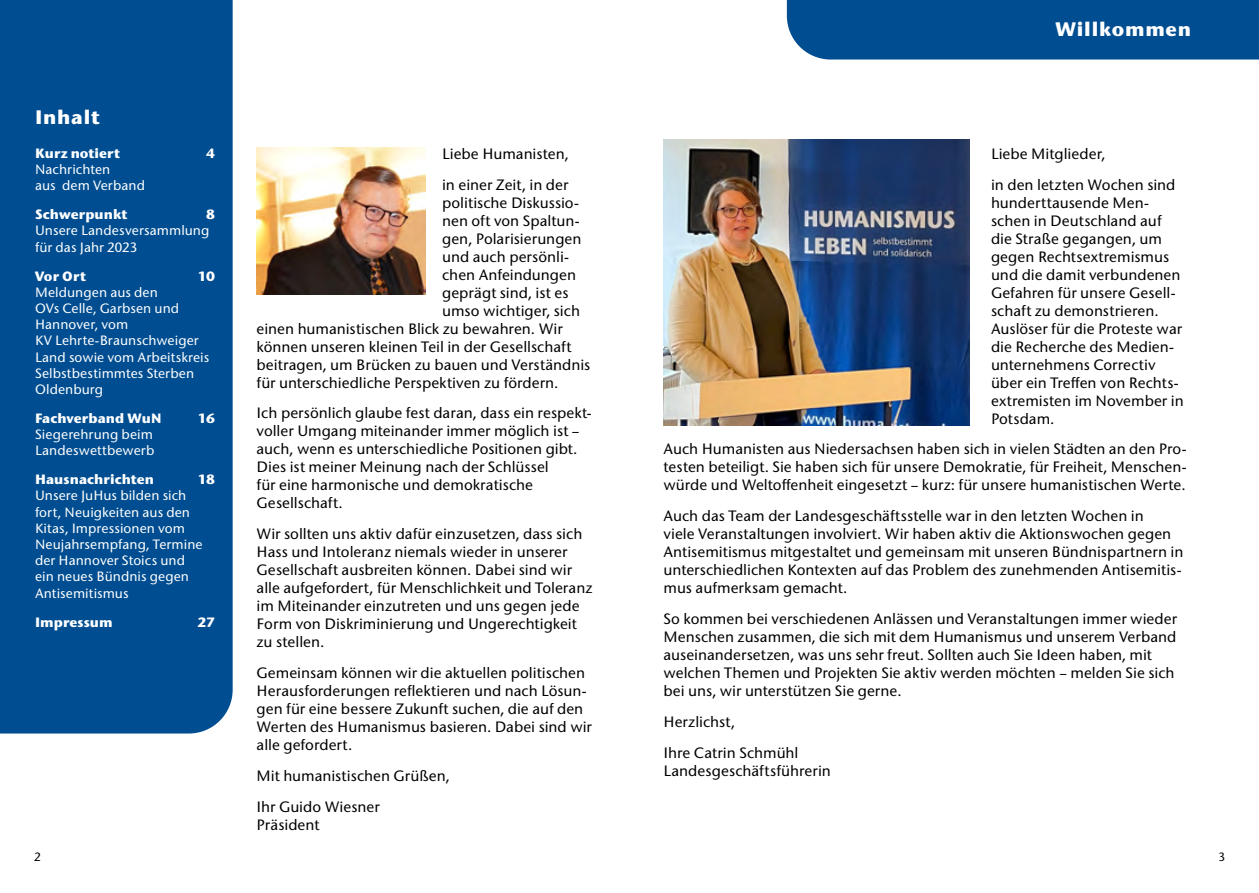
<style>
.page{position:relative;width:1259px;height:893px;background:#fff}
.page>*{position:absolute;margin:0;border:0;box-sizing:border-box;transform-origin:0 0}
.Kopfbalken_alle_Seiten_rechts{font:700 19.5px "Stone Sans ITC";letter-spacing:.04em;color:#fff}
.Kopfbalken_alle_Seiten_links{font:700 19.5px "Stone Sans ITC";letter-spacing:.04em;color:#fff}
.Lauftext{font:500 15px/18px "Stone Sans ITC";color:#000}
.Inhaltsverzeichnis{font:500 13.5px/16.2px "Stone Sans ITC";letter-spacing:.005em;color:#fff}
.Inhaltsverzeichnis-2{font:700 13.5px "Stone Sans ITC";letter-spacing:.005em;color:#fff}
.t1{font:500 12px "Stone Sans ITC";color:#000}
.s1{font-weight:700}
</style>
<div class="page">
<div style="left:0;top:0;width:233px;height:733px;background:#004e91"></div>
<div style="left:787px;top:0;width:472px;height:60px;background:#004e91"></div>
<img style="left:663px;top:139px;width:306px;height:286px">
<img style="left:256px;top:148px;width:169px;height:146px">
<p class="Kopfbalken_alle_Seiten_links" style="left:35px;top:104px;width:66px">Inhalt</p>
<p class="Inhaltsverzeichnis-2" style="left:35px;top:144px;width:87px">Kurz notiert</p>
<p class="Inhaltsverzeichnis-2" style="left:206px;top:144px;width:10px">4</p>
<p class="Inhaltsverzeichnis" style="left:35px;top:161px;width:112px">Nachrichten<br>aus dem Verband</p>
<p class="Inhaltsverzeichnis-2" style="left:35px;top:205px;width:94px">Schwerpunkt</p>
<p class="Inhaltsverzeichnis" style="left:35px;top:207px;width:181px;text-indent:171px"><span class="s1">8<br></span>Unsere Landesversammlung für das Jahr 2023</p>
<p class="Inhaltsverzeichnis-2" style="left:35px;top:267px;width:52px">Vor Ort</p>
<p class="Inhaltsverzeichnis-2" style="left:198px;top:267px;width:19px">10</p>
<p class="Inhaltsverzeichnis" style="left:35px;top:284px;width:176px">Meldungen aus den<br>OVs Celle, Garbsen und<br>Hannover, vom<br>KV Lehrte-Braunschweiger<br>Land sowie vom Arbeitskreis<br>Selbstbestimmtes Sterben<br>Oldenburg</p>
<p class="Inhaltsverzeichnis-2" style="left:35px;top:409px;width:128px">Fachverband WuN</p>
<p class="Inhaltsverzeichnis-2" style="left:198px;top:409px;width:19px">16</p>
<p class="Inhaltsverzeichnis" style="left:35px;top:426px;width:121px">Siegerehrung beim<br>Landeswettbewerb</p>
<p class="Inhaltsverzeichnis-2" style="left:35px;top:470px;width:120px">Hausnachrichten</p>
<p class="Inhaltsverzeichnis-2" style="left:198px;top:470px;width:19px">18</p>
<p class="Inhaltsverzeichnis" style="left:35px;top:488px;width:169px">Unsere JuHus bilden sich fort, Neuigkeiten aus den<br>Kitas, Impressionen vom<br>Neujahrsempfang, Termine der Hannover Stoics und ein neues Bündnis gegen<br>Antisemitismus</p>
<p class="Inhaltsverzeichnis-2" style="left:35px;top:613px;width:79px">Impressum</p>
<p class="Inhaltsverzeichnis-2" style="left:197px;top:613px;width:19px">27</p>
<p class="Lauftext" style="left:442px;top:145px;width:128px">Liebe Humanisten,</p>
<p class="Lauftext" style="left:442px;top:176px;width:128px">in einer Zeit, in der</p>
<p class="Lauftext" style="left:442px;top:194px;width:138px">politische Diskussio-</p>
<p class="Lauftext" style="left:442px;top:212px;width:139px">nen oft von Spaltun-</p>
<p class="Lauftext" style="left:442px;top:230px;width:141px">gen, Polarisierungen</p>
<p class="Lauftext" style="left:442px;top:248px;width:128px">und auch persönli-</p>
<p class="Lauftext" style="left:442px;top:266px;width:135px">chen Anfeindungen</p>
<p class="Lauftext" style="left:442px;top:284px;width:128px">geprägt sind, ist es</p>
<p class="Lauftext" style="left:442px;top:302px;width:139px">umso wichtiger, sich</p>
<p class="Lauftext" style="left:256px;top:320px;width:308px">einen humanistischen Blick zu bewahren. Wir</p>
<p class="Lauftext" style="left:256px;top:338px;width:316px">können unseren kleinen Teil in der Gesellschaft</p>
<p class="Lauftext" style="left:256px;top:356px;width:335px">beitragen, um Brücken zu bauen und Verständnis</p>
<p class="Lauftext" style="left:256px;top:374px;width:303px">für unterschiedliche Perspektiven zu fördern.</p>
<p class="Lauftext" style="left:256px;top:404px;width:337px">Ich persönlich glaube fest daran, dass ein respekt&shy;voller Umgang miteinander immer möglich ist – auch, wenn es unterschiedliche Positionen gibt.<br>Dies ist meiner Meinung nach der Schlüssel<br>für eine harmonische und demokratische Gesellschaft.</p>
<p class="Lauftext" style="left:256px;top:525px;width:337px">Wir sollten uns aktiv dafür einzusetzen, dass sich Hass und Intoleranz niemals wieder in unserer Gesellschaft ausbreiten können. Dabei sind wir alle aufgefordert, für Menschlichkeit und Toleranz im Miteinander einzutreten und uns gegen jede Form von Diskriminierung und Ungerechtigkeit zu stellen.</p>
<p class="Lauftext" style="left:256px;top:664px;width:337px">Gemeinsam können wir die aktuellen politischen Herausforderungen reflektieren und nach Lösun&shy;gen für eine bessere Zukunft suchen, die auf den Werten des Humanismus basieren. Dabei sind wir alle gefordert.</p>
<p class="Lauftext" style="left:256px;top:767px;width:195px">Mit humanistischen Grüßen,</p>
<p class="Lauftext" style="left:256px;top:797px;width:125px">Ihr Guido Wiesner<br>Präsident</p>
<p class="Kopfbalken_alle_Seiten_rechts" style="left:1055px;top:16px;width:137px">Willkommen</p>
<p class="Lauftext" style="left:991px;top:145px;width:116px">Liebe Mitglieder,</p>
<p class="Lauftext" style="left:991px;top:176px;width:194px">in den letzten Wochen sind hunderttausende Men&shy;schen in Deutschland auf die Straße gegangen, um gegen Rechtsextremismus und die damit verbundenen<br>Gefahren für unsere Gesell&shy;schaft zu demonstrieren.<br>Auslöser für die Proteste war die Recherche des Medien&shy;unternehmens Correctiv über ein Treffen von Rechts&shy;extremisten im November in<br>Potsdam.</p>
<p class="Lauftext" style="left:663px;top:440px;width:524px;text-align:justify">Auch Humanisten aus Niedersachsen haben sich in vielen Städten an den Pro&shy;testen beteiligt. Sie haben sich für unsere Demokratie, für Freiheit, Menschen&shy;würde und Weltoffenheit eingesetzt – kurz: für unsere humanistischen Werte.</p>
<p class="Lauftext" style="left:663px;top:507px;width:521px">Auch das Team der Landesgeschäftsstelle war in den letzten Wochen in<br>viele Veranstaltungen involviert. Wir haben aktiv die Aktionswochen gegen Antisemitismus mitgestaltet und gemeinsam mit unseren Bündnispartnern in unterschiedlichen Kontexten auf das Problem des zunehmenden Antisemitis&shy;mus aufmerksam gemacht.</p>
<p class="Lauftext" style="left:663px;top:610px;width:515px">So kommen bei verschiedenen Anlässen und Veranstaltungen immer wieder Menschen zusammen, die sich mit dem Humanismus und unserem Verband auseinandersetzen, was uns sehr freut. Sollten auch Sie Ideen haben, mit welchen Themen und Projekten Sie aktiv werden möchten – melden Sie sich bei uns, wir unterstützen Sie gerne.</p>
<p class="Lauftext" style="left:663px;top:713px;width:73px">Herzlichst,</p>
<p class="Lauftext" style="left:663px;top:743px;width:169px">Ihre Catrin Schmühl<br>Landesgeschäftsführerin</p>
<p class="t1" style="left:34px;top:849px;width:8px">2</p>
<p class="t1" style="left:1218px;top:849px;width:8px">3</p>
</div>
